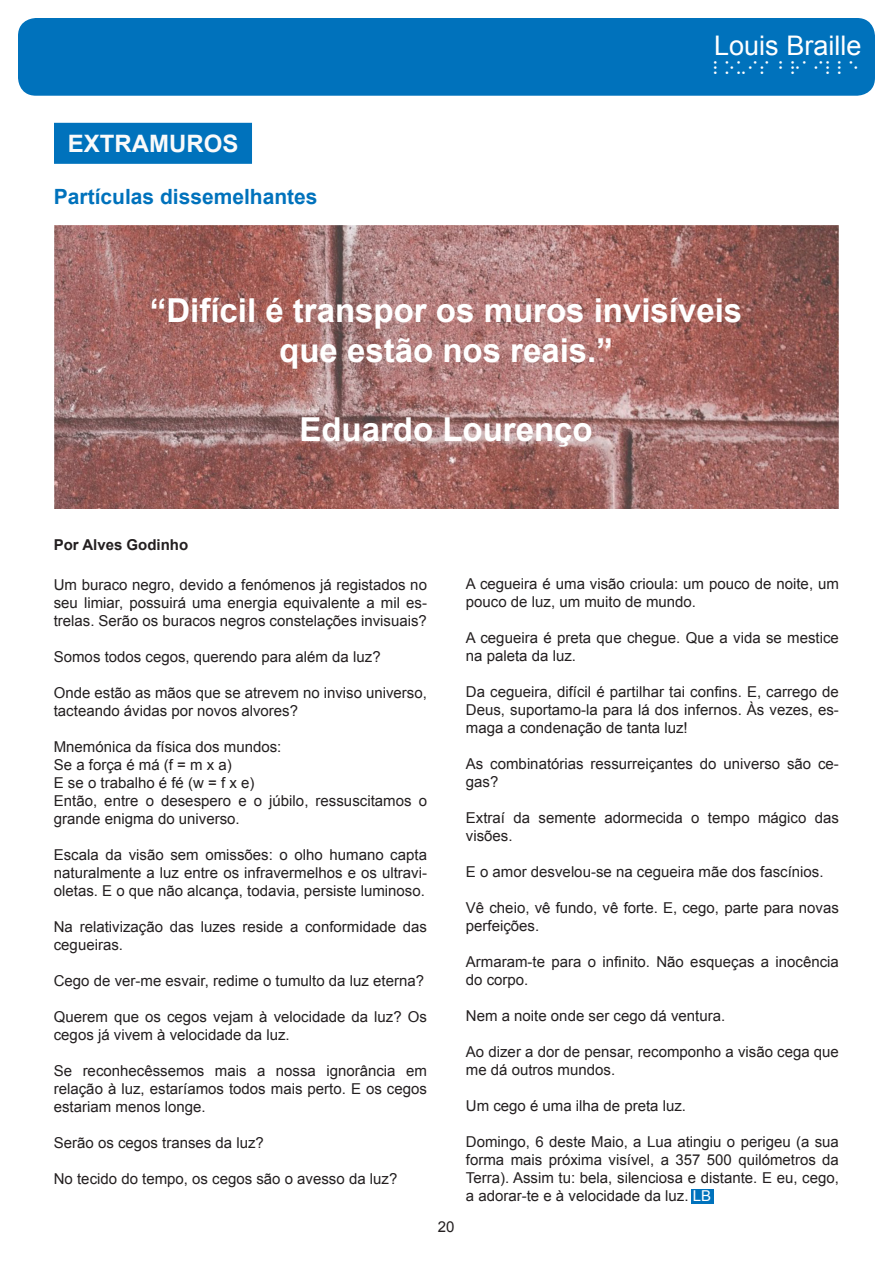
<style>
.page{position:relative;width:893px;height:1263px;background:#fff}
.page>*{position:absolute;margin:0;border:0;box-sizing:border-box;transform-origin:0 0}
.t1{font:700 33px "Arial";color:#fff}
.t2{font:27px "Arial";color:#fff}
.t3{font:700 24px "Arial";color:#fafafa}
.t4{font:700 21px "Arial";color:#0072bc}
.t5{font:16.5px "braili";color:#fff}
.t6{font:15px/18px "Arial";color:#231f20}
.t7{font:700 15px "Arial";color:#231f20}
.s1{color:#fff}
</style>
<div class="page">
<div style="left:18px;top:18px;width:857px;height:78px;background:#0072bc;border-radius:18px"></div>
<img style="left:54px;top:226px;width:785px;height:282px">
<div style="left:691px;top:1189px;width:22px;height:15px;background:#0072bc"></div>
<div style="left:54px;top:123px;width:198px;height:41px;background:#0072bc;border:2px solid #0072bc"></div>
<p class="t3" style="left:68px;top:127px;width:172px">EXTRAMUROS</p>
<p class="t4" style="left:54px;top:182px;width:265px">Partículas dissemelhantes</p>
<p class="t2" style="left:714px;top:26px;width:149px">Louis Braille</p>
<p class="t5" style="left:714px;top:59px;width:149px">LOUIS BRAILLE</p>
<p class="t1" style="left:150px;top:287px;width:594px">“Difícil é transpor os muros invisíveis</p>
<p class="t1" style="left:279px;top:327px;width:335px">que estão nos reais.”</p>
<p class="t1" style="left:299px;top:406px;width:295px">Eduardo Lourenço</p>
<p class="t7" style="left:54px;top:534px;width:136px">Por Alves Godinho</p>
<p class="t6" style="left:54px;top:575px;width:375px;text-align:justify">Um buraco negro, devido a fenómenos já registados no seu limiar, possuirá uma energia equivalente a mil es&shy;trelas. Serão os buracos negros constelações invisuais?</p>
<p class="t6" style="left:54px;top:647px;width:328px">Somos todos cegos, querendo para além da luz?</p>
<p class="t6" style="left:54px;top:683px;width:375px">Onde estão as mãos que se atrevem no inviso universo, tacteando ávidas por novos alvores?</p>
<p class="t6" style="left:54px;top:737px;width:229px">Mnemónica da física dos mundos:</p>
<p class="t6" style="left:54px;top:755px;width:179px">Se a força é má (f = m x a)</p>
<p class="t6" style="left:54px;top:773px;width:202px">E se o trabalho é fé (w = f x e)</p>
<p class="t6" style="left:54px;top:791px;width:375px">Então, entre o desespero e o júbilo, ressuscitamos o grande enigma do universo.</p>
<p class="t6" style="left:54px;top:845px;width:375px;text-align:justify">Escala da visão sem omissões: o olho humano capta naturalmente a luz entre os infravermelhos e os ultravi&shy;oletas. E o que não alcança, todavia, persiste luminoso.</p>
<p class="t6" style="left:54px;top:917px;width:375px">Na relativização das luzes reside a conformidade das cegueiras.</p>
<p class="t6" style="left:54px;top:971px;width:372px">Cego de ver-me esvair, redime o tumulto da luz eterna?</p>
<p class="t6" style="left:54px;top:1007px;width:375px">Querem que os cegos vejam à velocidade da luz? Os cegos já vivem à velocidade da luz.</p>
<p class="t6" style="left:54px;top:1061px;width:375px;text-align:justify">Se reconhecêssemos mais a nossa ignorância em relação à luz, estaríamos todos mais perto. E os cegos estariam menos longe.</p>
<p class="t6" style="left:54px;top:1133px;width:212px">Serão os cegos transes da luz?</p>
<p class="t6" style="left:54px;top:1169px;width:345px">No tecido do tempo, os cegos são o avesso da luz?</p>
<p class="t6" style="left:438px;top:1218px;width:18px">20</p>
<p class="t6" style="left:466px;top:575px;width:374px">A cegueira é uma visão crioula: um pouco de noite, um pouco de luz, um muito de mundo.</p>
<p class="t6" style="left:466px;top:629px;width:375px">A cegueira é preta que chegue. Que a vida se mestice na paleta da luz.</p>
<p class="t6" style="left:466px;top:683px;width:375px;text-align:justify">Da cegueira, difícil é partilhar tai confins. E, carrego de Deus, suportamo-la para lá dos infernos. Às vezes, es&shy;maga a condenação de tanta luz!</p>
<p class="t6" style="left:466px;top:755px;width:375px">As combinatórias ressurreiçantes do universo são ce&shy;gas?</p>
<p class="t6" style="left:466px;top:809px;width:374px">Extraí da semente adormecida o tempo mágico das visões.</p>
<p class="t6" style="left:466px;top:863px;width:359px">E o amor desvelou-se na cegueira mãe dos fascínios.</p>
<p class="t6" style="left:466px;top:899px;width:375px">Vê cheio, vê fundo, vê forte. E, cego, parte para novas perfeições.</p>
<p class="t6" style="left:466px;top:953px;width:374px">Armaram-te para o infinito. Não esqueças a inocência do corpo.</p>
<p class="t6" style="left:466px;top:1007px;width:261px">Nem a noite onde ser cego dá ventura.</p>
<p class="t6" style="left:466px;top:1043px;width:375px">Ao dizer a dor de pensar, recomponho a visão cega que me dá outros mundos.</p>
<p class="t6" style="left:466px;top:1097px;width:222px">Um cego é uma ilha de preta luz.</p>
<p class="t6" style="left:466px;top:1133px;width:375px;text-align:justify">Domingo, 6 deste Maio, a Lua atingiu o perigeu (a sua forma mais próxima visível, a 357 500 quilómetros da Terra). Assim tu: bela, silenciosa e distante. E eu, cego, a adorar-te e à velocidade da luz. <span class="s1">LB</span></p>
</div>
